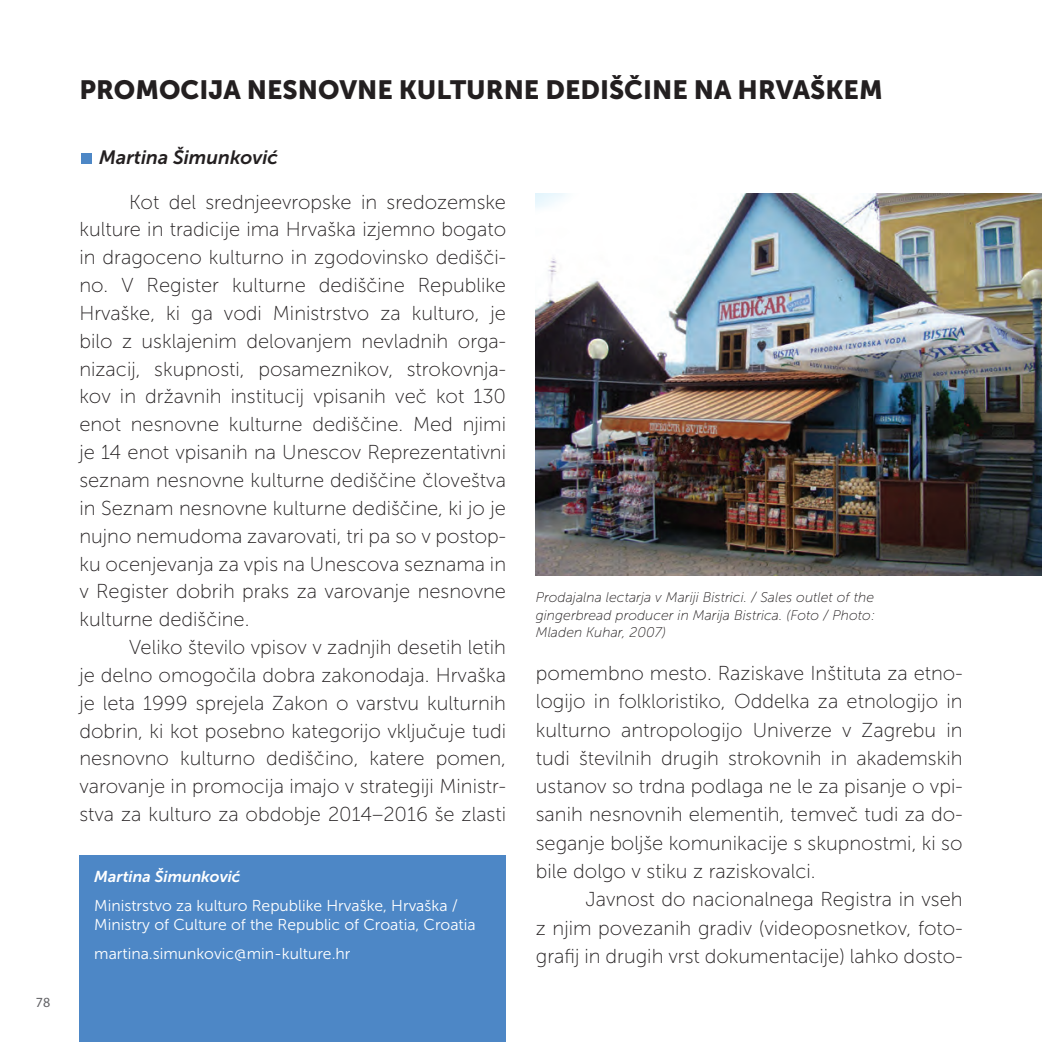
<style>
.page{position:relative;width:1042px;height:1042px;background:#fff}
.page>*{position:absolute;margin:0;border:0;box-sizing:border-box;transform-origin:0 0}
.t1{font:26.25px "Museo Sans 900";color:#231f20}
.t2{font:20.12px/27.8px "Museo Sans 100";color:#231f20;text-align:justify}
.t3{font:italic 19.25px "Museo Sans 700";color:#231f20}
.t4{font:15.75px/19.2px "Museo Sans 300";color:#fff}
.t5{font:italic 15.75px "Museo Sans 700";color:#fff}
.t6{font:italic 14px/17.5px "Museo Sans 100";color:#231f20;text-align:justify}
.t7{font:14px "Myriad Pro";color:#636366}
</style>
<div class="page">
<div style="left:81px;top:153px;width:10px;height:11px;background:#4d87c6"></div>
<div style="left:79px;top:855px;width:427px;height:187px;background:#4d87c6"></div>
<img style="left:536px;top:193px;width:506px;height:383px">
<p class="t7" style="left:36px;top:994px;width:16px">78</p>
<h1 class="t1" style="left:79px;top:75px;width:805px">PROMOCIJA NESNOVNE KULTURNE DEDIŠČINE NA H RVAŠKEM</h1>
<p class="t3" style="left:99px;top:146px;width:180px">Martina Šimunković</p>
<p class="t2" style="left:79px;top:188px;width:428px;text-indent:50px">Kot del srednjeevropske in sredozemske kulture in tradicije ima H rvaška izjemno bogato in dragoceno kulturno in zgodovinsko dedišči&shy;no. V Register kulturne dediščine Republike H rvaške, ki ga vodi Ministrstvo za kulturo, je bilo z usklajenim delovanjem nevladnih orga&shy;nizacij, skupnosti, posameznikov, strokovnja&shy;kov in državnih institucij vpisanih več kot 130 enot nesnovne kulturne dediščine. Med njimi je 14 enot vpisanih na U nescov Reprezentativni seznam nesnovne kulturne dediščine človeštva in Seznam nesnovne kulturne dediščine, ki jo je nujno nemudoma zavarovati, tri pa so v postop&shy;ku ocenjevanja za vpis na U nescova seznama in v Register dobrih praks za varovanje nesnovne kulturne dediščine.</p>
<p class="t2" style="left:79px;top:633px;width:428px;text-indent:50px">Veliko število vpisov v zadnjih desetih letih je delno omogočila dobra zakonodaja. H rvaška je leta 1999 sprejela Zakon o varstvu kulturnih dobrin, ki kot posebno kategorijo vključuje tudi nesnovno kulturno dediščino, katere pomen, varovanje in promocija imajo v strategiji Ministr&shy;stva za kulturo za obdobje 2014–2016 še zlasti</p>
<p class="t5" style="left:94px;top:867px;width:148px">Martina Šimunković</p>
<p class="t4" style="left:94px;top:896px;width:383px">Ministrstvo za kulturo Republike Hrvaške, Hrvaška /<br>Ministry of Culture of the Republic of Croatia, Croatia</p>
<p class="t4" style="left:94px;top:944px;width:258px">martina.simunkovic@min-kulture.hr</p>
<p class="t6" style="left:536px;top:589px;width:341px">Prodajalna lectarja v Mariji Bistrici. / Sales outlet of the gingerbread producer in Marija Bistrica. (Foto / Photo:<br>Mladen Kuhar, 2007)</p>
<p class="t2" style="left:536px;top:659px;width:428px">pomembno mesto. Raziskave I nštituta za etno&shy;logijo in folkloristiko, Oddelka za etnologijo in kulturno antropologijo U niverze v Zagrebu in tudi številnih drugih strokovnih in akademskih ustanov so trdna podlaga ne le za pisanje o vpi&shy;sanih nesnovnih elementih, temveč tudi za do&shy;seganje boljše komunikacije s skupnostmi, ki so bile dolgo v stiku z raziskovalci.</p>
<p class="t2" style="left:536px;top:885px;width:428px;text-indent:50px">Javnost do nacionalnega Registra in vseh z njim povezanih gradiv (videoposnetkov, foto&shy;grafij in drugih vrst dokumentacije) lahko dosto-</p>
</div>
